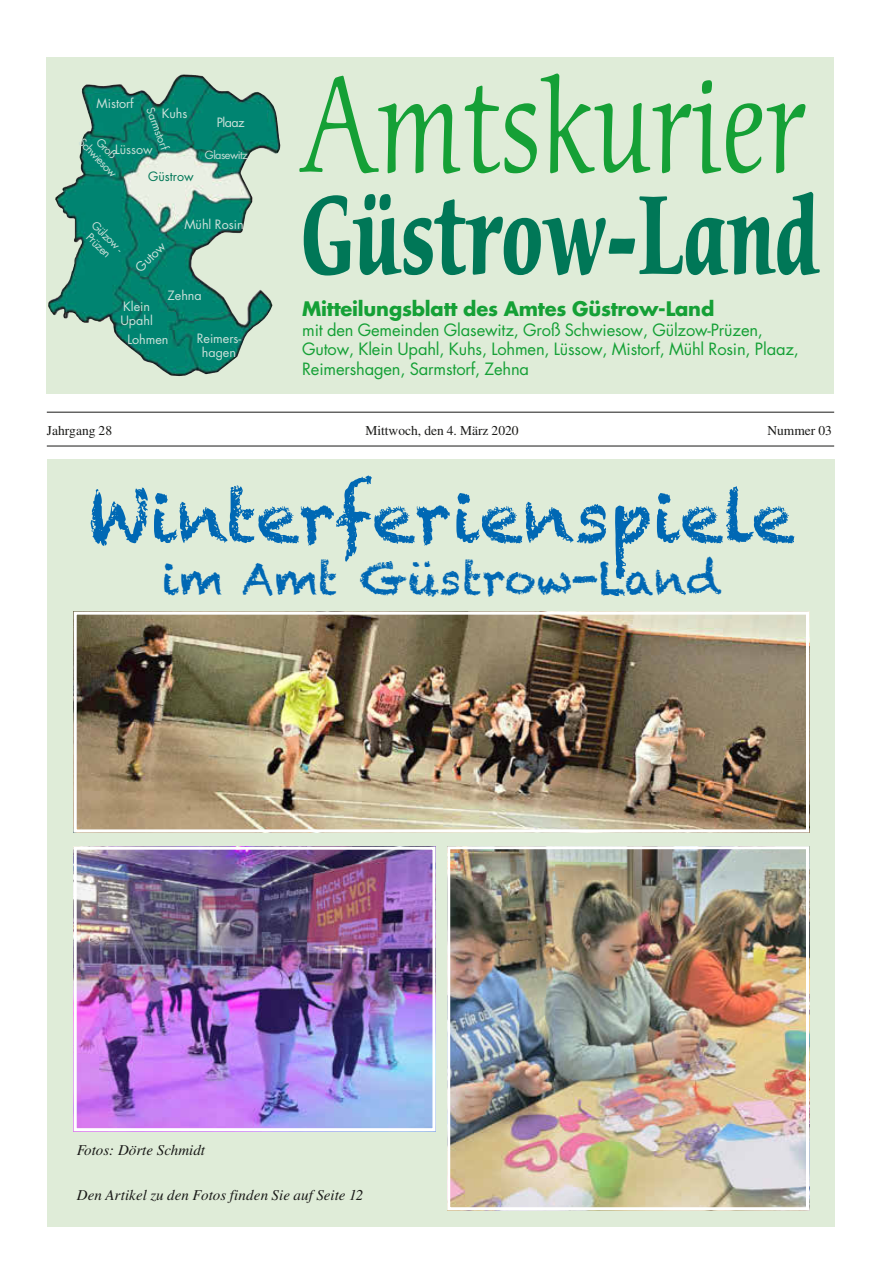
<style>
.page{position:relative;width:881px;height:1263px;background:#fff}
.page>*{position:absolute;margin:0;border:0;box-sizing:border-box;transform-origin:0 0}
.t1{font:132px "Cerigo LT";color:#15a036;scale:.77 1}
.t2{font:700 108px "Cerigo LT";color:#007757;scale:.71 1}
.t3{font:69px "Chalkduster";color:#0068b4}
.t4{font:43.5px "Chalkduster";color:#0068b4}
.t5{font:700 19.5px "Futura LT";letter-spacing:-.01em;color:#15a036}
.t6{font:16.5px/19.8px "Futura LT";letter-spacing:-.01em;color:#15a036}
.t7{font:italic 15px "Times LT";color:#1a1a18}
.t8{font:13.5px "Times LT";color:#1a1a18}
.t9{font:12.6px/14.1px "Futura LT";color:#cce1da;text-align:center}
.t10{font:12.6px "Futura LT";color:#007757}
.t11{font:12.6px "Futura LT";color:#c7ded6}
.t12{font:10.95px/12.3px "Futura LT";color:#cce1da;text-align:center}
.t13{font:10.95px "Futura LT";letter-spacing:-.05em;color:#c7ded6}
</style>
<div class="page">
<svg style="left:47px;top:57px;width:786px;height:337px;background:#bedbc7"></svg>
<hr style="left:47px;top:412px;width:786px;height:1px;background:#1a1a18">
<hr style="left:47px;top:446px;width:786px;height:1px;background:#1a1a18">
<img style="left:151px;top:74px;width:32px;height:30px">
<div style="left:47px;top:459px;width:786px;height:768px;background:#dfecd8"></div>
<img style="left:78px;top:616px;width:726px;height:212px">
<div style="left:74px;top:612px;width:734px;height:220px;border:3px solid #fff"></div>
<img style="left:78px;top:851px;width:353px;height:276px">
<div style="left:74px;top:847px;width:361px;height:284px;border:3px solid #fff"></div>
<img style="left:451px;top:850px;width:353px;height:356px">
<div style="left:447px;top:846px;width:361px;height:364px;border:3px solid #fff"></div>
<p class="t9" style="left:96px;top:97px;width:39px">Mistorf</p>
<p class="t12" style="left:155px;top:105px;width:46px;rotate:70deg">Sarmstorf</p>
<p class="t9" style="left:162px;top:106px;width:27px">Kuhs</p>
<p class="t12" style="left:85px;top:136px;width:50px;rotate:45deg">Schwiesow</p>
<p class="t12" style="left:102px;top:136px;width:25px;rotate:45deg">Groß</p>
<p class="t11" style="left:115px;top:141px;width:39px">Lüssow</p>
<p class="t10" style="left:148px;top:169px;width:47px">Güstrow</p>
<p class="t9" style="left:217px;top:116px;width:29px">Plaaz</p>
<p class="t13" style="left:205px;top:148px;width:45px">Glasewitz</p>
<p class="t12" style="left:98px;top:219px;width:40px;rotate:45deg">Gülzow -<br>Prüzen</p>
<p class="t9" style="left:133px;top:264px;width:38px;rotate:-45deg">Gutow</p>
<p class="t9" style="left:184px;top:218px;width:61px">Mühl Rosin</p>
<p class="t9" style="left:120px;top:299px;width:34px;text-align:left">Klein<br>Upahl</p>
<p class="t9" style="left:167px;top:289px;width:36px">Zehna</p>
<p class="t9" style="left:127px;top:332px;width:43px">Lohmen</p>
<p class="t9" style="left:197px;top:331px;width:46px">Reimers&shy;hagen</p>
<h1 class="t1" style="left:301px;top:50px;width:656px">Amtskurier</h1>
<h2 class="t2" style="left:301px;top:172px;width:730px">Güstrow-Land</h2>
<p class="t5" style="left:302px;top:295px;width:413px">Mitteilungsblatt des Amtes Güstrow-Land</p>
<p class="t6" style="left:302px;top:320px;width:498px">mit den Gemeinden Glasewitz, Groß Schwiesow, Gülzow-Prüzen,<br>Gutow, Klein Upahl, Kuhs, Lohmen, Lüssow, Mistorf, Mühl Rosin, Plaaz,<br>Reimershagen, Sarmstorf, Zehna</p>
<p class="t8" style="left:47px;top:422px;width:67px">Jahrgang 28</p>
<p class="t8" style="left:365px;top:422px;width:155px">Mittwoch, den 4. März 2020</p>
<p class="t8" style="left:767px;top:422px;width:66px">Nummer 03</p>
<h3 class="t3" style="left:88px;top:477px;width:708px">Winterferienspiele</h3>
<h3 class="t4" style="left:162px;top:553px;width:560px">im Amt Güstrow-Land</h3>
<p class="t7" style="left:77px;top:1141px;width:130px">Fotos: Dörte Schmidt</p>
<p class="t7" style="left:77px;top:1186px;width:288px">Den Artikel zu den Fotos finden Sie auf Seite 12</p>
</div>
